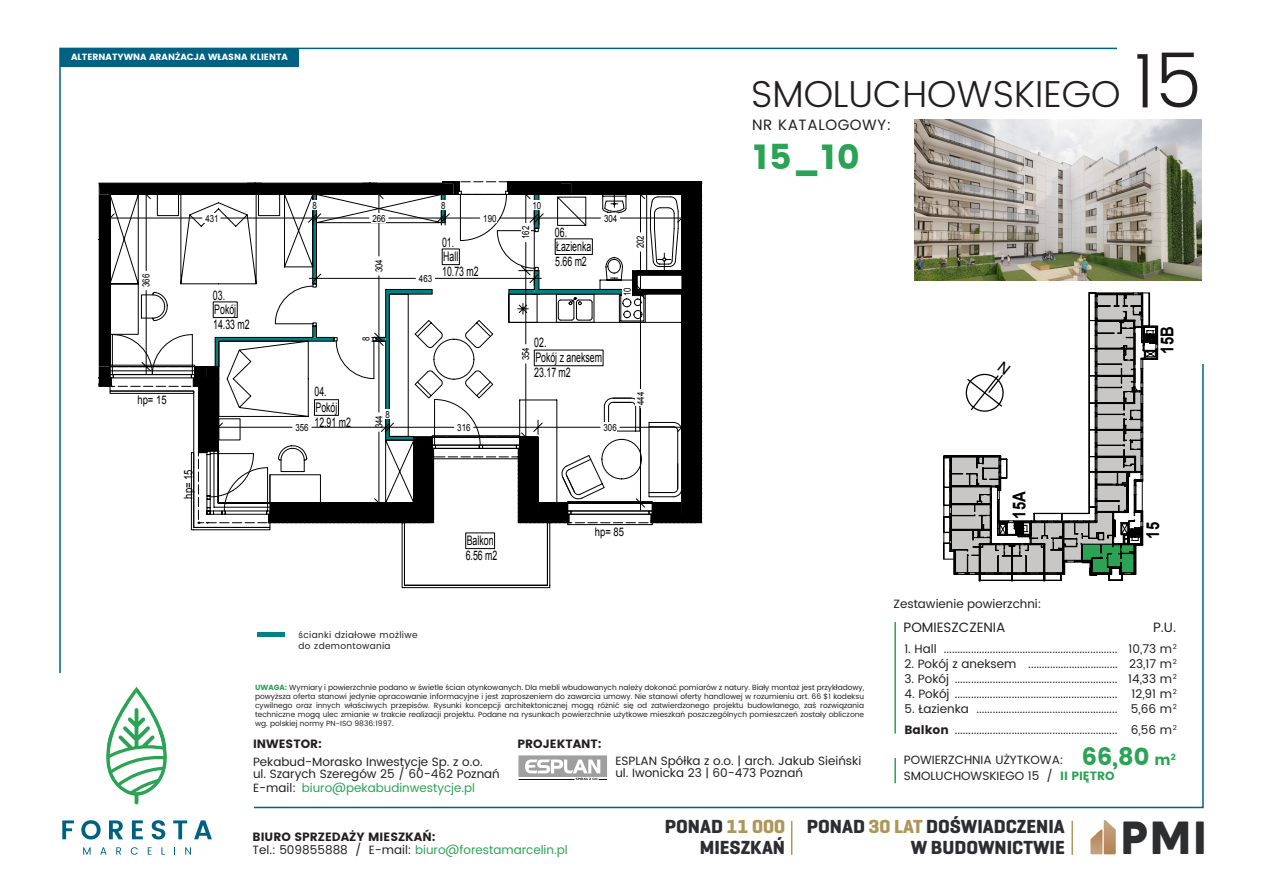
<style>
.page{position:relative;width:1263px;height:893px;background:#fff}
.page>*{position:absolute;margin:0;border:0;box-sizing:border-box;transform-origin:0 0}
.t1{font:800 46.2px "Crossten";color:#2c2e30}
.t2{font:300 37.5px "Poppins";color:#231f20}
.t3{font:700 34.5px "Poppins";color:#2ba355}
.t4{font:700 19.35px/21px "Geogrotesque";color:#2b2d30;text-align:right}
.t5{font:700 17.85px "Arial";color:#010101;scale:.83 1}
.t6{font:15px "Poppins";letter-spacing:.04em;color:#231f20}
.t7{font:13.5px "Poppins";color:#231f20}
.t8{font:13.2px "Arial";color:#000;scale:.67 1}
.t9{font:12px/15px "Poppins";color:#231f20}
.t10{font:12px/13.5px "Poppins";color:#2ba355}
.t11{font:700 12px "Poppins";color:#231f20}
.t12{font:11.85px "Arial";color:#000;scale:.8 1}
.t13{font:9.9px "Arial";color:#000;scale:.8 1}
.t14{font:9px/10.5px "Poppins";letter-spacing:.04em;color:#231f20}
.t15{font:700 9px "Poppins";color:#fff}
.t16{font:7.5px/9px "Poppins";color:#231f20;text-align:justify}
.s1{font-size:75px}
.s2{font-weight:700;color:#2ba355}
.s3{color:#231f20}
.s4{font-weight:700}
.s5{font-weight:700;font-size:24px;color:#2ba355}
.s6{font-weight:700;font-size:15px;color:#2ba355}
.s7{font-weight:700;color:#231f20}
.s8{color:#ad9659}
</style>
<div class="page">
<svg style="left:62px;top:820px;width:12px;height:19px"></svg>
<svg style="left:81px;top:820px;width:20px;height:19px"></svg>
<svg style="left:109px;top:820px;width:14px;height:19px"></svg>
<svg style="left:132px;top:820px;width:11px;height:19px"></svg>
<svg style="left:152px;top:820px;width:13px;height:19px"></svg>
<svg style="left:173px;top:820px;width:14px;height:19px"></svg>
<svg style="left:194px;top:820px;width:18px;height:19px"></svg>
<svg style="left:83px;top:847px;width:8px;height:8px"></svg>
<svg style="left:100px;top:847px;width:7px;height:8px"></svg>
<svg style="left:116px;top:847px;width:5px;height:8px"></svg>
<svg style="left:131px;top:847px;width:7px;height:8px"></svg>
<svg style="left:148px;top:847px;width:4px;height:8px"></svg>
<svg style="left:161px;top:847px;width:4px;height:8px"></svg>
<svg style="left:185px;top:847px;width:6px;height:8px"></svg>
<svg style="left:106px;top:687px;width:61px;height:117px"></svg>
<hr style="left:791px;top:821px;width:1px;height:34px;background:#ad9659">
<hr style="left:1071px;top:821px;width:2px;height:34px;background:#ad9659">
<svg style="left:1090px;top:820px;width:26px;height:34px"></svg>
<hr style="left:894px;top:758px;width:2px;height:25px;background:#2ba355">
<hr style="left:894px;top:622px;width:2px;height:112px;background:#2ba355">
<img style="left:915px;top:120px;width:286px;height:161px">
<svg style="left:518px;top:755px;width:89px;height:25px"></svg>
<hr style="left:258px;top:633px;width:27px;height:4px;background:#038181">
<svg style="left:190px;top:528px;width:360px;height:60px"></svg>
<div style="left:465px;top:532px;width:30px;height:17px;border:1px solid #000"></div>
<svg style="left:98px;top:181px;width:604px;height:347px"></svg>
<hr style="left:218px;top:427px;width:74px;height:1px;background:#000">
<hr style="left:312px;top:427px;width:142px;height:1px;background:#000">
<hr style="left:474px;top:427px;width:126px;height:1px;background:#000">
<hr style="left:620px;top:427px;width:62px;height:1px;background:#000">
<div style="left:60px;top:48px;width:238px;height:19px;background:#006282"></div>
<svg style="left:943px;top:292px;width:215px;height:289px"></svg>
<p class="t15" style="left:71px;top:52px;width:218px">ALTERNATYWNA ARANŻACJA WŁASNA KLIENTA</p>
<p class="t13" style="left:140px;top:287px;width:18px;rotate:-90deg">366</p>
<p class="t13" style="left:206px;top:212px;width:18px">431</p>
<p class="t8" style="left:213px;top:286px;width:20px">03.</p>
<p class="t8" style="left:214px;top:301px;width:34px">Pokój</p>
<p class="t8" style="left:213px;top:316px;width:56px">14.33 m2</p>
<p class="t12" style="left:137px;top:393px;width:38px">hp= 15</p>
<p class="t12" style="left:181px;top:499px;width:38px;rotate:-90deg">hp= 15</p>
<p class="t13" style="left:313px;top:199px;width:7px">8</p>
<p class="t13" style="left:441px;top:199px;width:7px">8</p>
<p class="t13" style="left:532px;top:199px;width:12px">10</p>
<p class="t13" style="left:372px;top:212px;width:18px">266</p>
<p class="t13" style="left:483px;top:212px;width:18px">190</p>
<p class="t13" style="left:604px;top:212px;width:18px">304</p>
<p class="t13" style="left:372px;top:272px;width:18px;rotate:-90deg">304</p>
<p class="t13" style="left:419px;top:272px;width:18px">463</p>
<p class="t8" style="left:442px;top:233px;width:20px">01.</p>
<p class="t8" style="left:443px;top:248px;width:24px">Hall</p>
<p class="t8" style="left:442px;top:263px;width:56px">10.73 m2</p>
<p class="t13" style="left:519px;top:239px;width:18px;rotate:-90deg">162</p>
<p class="t8" style="left:555px;top:223px;width:20px">06.</p>
<p class="t8" style="left:556px;top:238px;width:54px">Łazienka</p>
<p class="t8" style="left:555px;top:253px;width:49px">5.66 m2</p>
<p class="t13" style="left:634px;top:248px;width:18px;rotate:-90deg">202</p>
<p class="t13" style="left:621px;top:296px;width:12px;rotate:-90deg">10</p>
<p class="t13" style="left:359px;top:341px;width:7px;rotate:-90deg">8</p>
<p class="t8" style="left:534px;top:333px;width:20px">02.</p>
<p class="t13" style="left:519px;top:360px;width:18px;rotate:-90deg">354</p>
<p class="t8" style="left:535px;top:349px;width:101px">Pokój z aneksem</p>
<p class="t8" style="left:534px;top:364px;width:56px">23.17 m2</p>
<p class="t8" style="left:314px;top:383px;width:20px">04.</p>
<p class="t8" style="left:315px;top:399px;width:34px">Pokój</p>
<p class="t8" style="left:314px;top:413px;width:56px">12.91 m2</p>
<p class="t13" style="left:295px;top:421px;width:18px">356</p>
<p class="t13" style="left:385px;top:408px;width:7px">8</p>
<p class="t13" style="left:372px;top:428px;width:18px;rotate:-90deg">344</p>
<p class="t13" style="left:457px;top:421px;width:18px">316</p>
<p class="t13" style="left:604px;top:421px;width:18px">306</p>
<p class="t13" style="left:634px;top:405px;width:18px;rotate:-90deg">444</p>
<p class="t8" style="left:467px;top:532px;width:41px">Balkon</p>
<p class="t8" style="left:466px;top:547px;width:49px">6.56 m2</p>
<p class="t12" style="left:595px;top:525px;width:38px">hp= 85</p>
<h2 class="t2" style="left:751px;top:67px;width:453px">SMOLUCHOWSKIEGO <span class="s1">15</span></h2>
<p class="t6" style="left:752px;top:114px;width:141px">NR KATALOGOWY:</p>
<h3 class="t3" style="left:753px;top:137px;width:108px">15_10</h3>
<h3 class="t5" style="left:1007px;top:519px;width:34px;rotate:-90deg">15A</h3>
<p class="t9" style="left:893px;top:596px;width:149px">Zestawienie powierzchni:</p>
<h3 class="t5" style="left:1155px;top:354px;width:34px;rotate:-90deg">15B</h3>
<h3 class="t5" style="left:1141px;top:538px;width:21px;rotate:-90deg">15</h3>
<p class="t14" style="left:298px;top:630px;width:121px">ścianki działowe możliwe do zdemontowania</p>
<p class="t16" style="left:255px;top:683px;width:610px"><span class="s2">UWAGA:</span> Wymiary i powierzchnie podano w świetle ścian otynkowanych. Dla mebli wbudowanych należy dokonać pomiarów z natury. Biały montaż jest przykładowy, powyższa oferta stanowi jedynie opracowanie informacyjne i jest zaproszeniem do zawarcia umowy. Nie stanowi oferty handlowej w rozumieniu art. 66 $1 kodeksu cywilnego oraz innych właściwych przepisów. Rysunki koncepcji architektonicznej mogą różnić się od zatwierdzonego projektu budowlanego, zaś rozwiązania techniczne mogą ulec zmianie w trakcie realizacji projektu. Podane na rysunkach powierzchnie użytkowe mieszkań poszczególnych pomieszczeń zostały obliczone wg. polskiej normy PN-ISO 9836:1997.</p>
<p class="t11" style="left:253px;top:737px;width:70px">INWESTOR:</p>
<p class="t9" style="left:253px;top:757px;width:248px;line-height:12px">Pekabud-Morasko Inwestycje Sp. z o.o.<br>ul. Szarych Szeregów 25 / 60-462 Poznań</p>
<p class="t11" style="left:518px;top:737px;width:86px">PROJEKTANT:</p>
<p class="t9" style="left:615px;top:755px;width:247px;line-height:12px">ESPLAN Spółka z o.o. | arch. Jakub Sieiński ul. Iwonicka 23 | 60-473 Poznań</p>
<p class="t10" style="left:253px;top:782px;width:223px"><span class="s3">E-mail:</span> biuro@pekabudinwestycje.pl</p>
<p class="t7" style="left:904px;top:617px;width:103px">POMIESZCZENIA</p>
<p class="t9" style="left:904px;top:641px;width:214px">1. Hall ................................................................</p>
<p class="t9" style="left:955px;top:671px;width:164px">............................................................</p>
<p class="t9" style="left:976px;top:701px;width:143px">....................................................</p>
<p class="t9" style="left:904px;top:656px;width:113px">2. Pokój z aneksem</p>
<p class="t9" style="left:904px;top:671px;width:46px">3. Pokój</p>
<p class="t9" style="left:904px;top:686px;width:214px">4. Pokój ............................................................</p>
<p class="t9" style="left:904px;top:701px;width:66px">5. Łazienka</p>
<p class="t9" style="left:1028px;top:656px;width:91px">.................................</p>
<p class="t7" style="left:1153px;top:617px;width:24px">P.U.</p>
<p class="t9" style="left:1129px;top:656px;width:49px">23,17 m<sup>2</sup></p>
<p class="t9" style="left:1128px;top:641px;width:50px">10,73 m<sup>2</sup></p>
<p class="t9" style="left:1128px;top:671px;width:50px;text-align:justify">14,33 m<sup>2<br></sup>12,91 m<sup>2<br></sup>5,66 m<sup>2</sup></p>
<p class="t9" style="left:904px;top:722px;width:274px"><span class="s4">Balkon</span> ............................................................ 6,56 m<sup>2</sup></p>
<p class="t9" style="left:904px;top:753px;width:274px;line-height:15.9px">POWIERZCHNIA UŻYTKOWA: <span class="s5">66,80</span> <span class="s6">m</span><sup>2<br></sup>SMOLUCHOWSKIEGO 15 / <span class="s2">II PIĘTRO</span></p>
<p class="t10" style="left:253px;top:830px;width:316px"><span class="s7">BIURO SPRZEDAŻY MIESZKAŃ:<br></span><span class="s3">Tel.: 509855888 / E-mail:</span> biuro@forestamarcelin.pl</p>
<h3 class="t4" style="left:665px;top:816px;width:122px">PONAD <span class="s8">11 000<br></span>MIESZKAŃ</h3>
<h3 class="t4" style="left:807px;top:816px;width:259px">PONAD <span class="s8">30 LAT</span> DOŚWIADCZENIA<br>W BUDOWNICTWIE</h3>
<h1 class="t1" style="left:1121px;top:808px;width:87px">PMI</h1>
</div>
